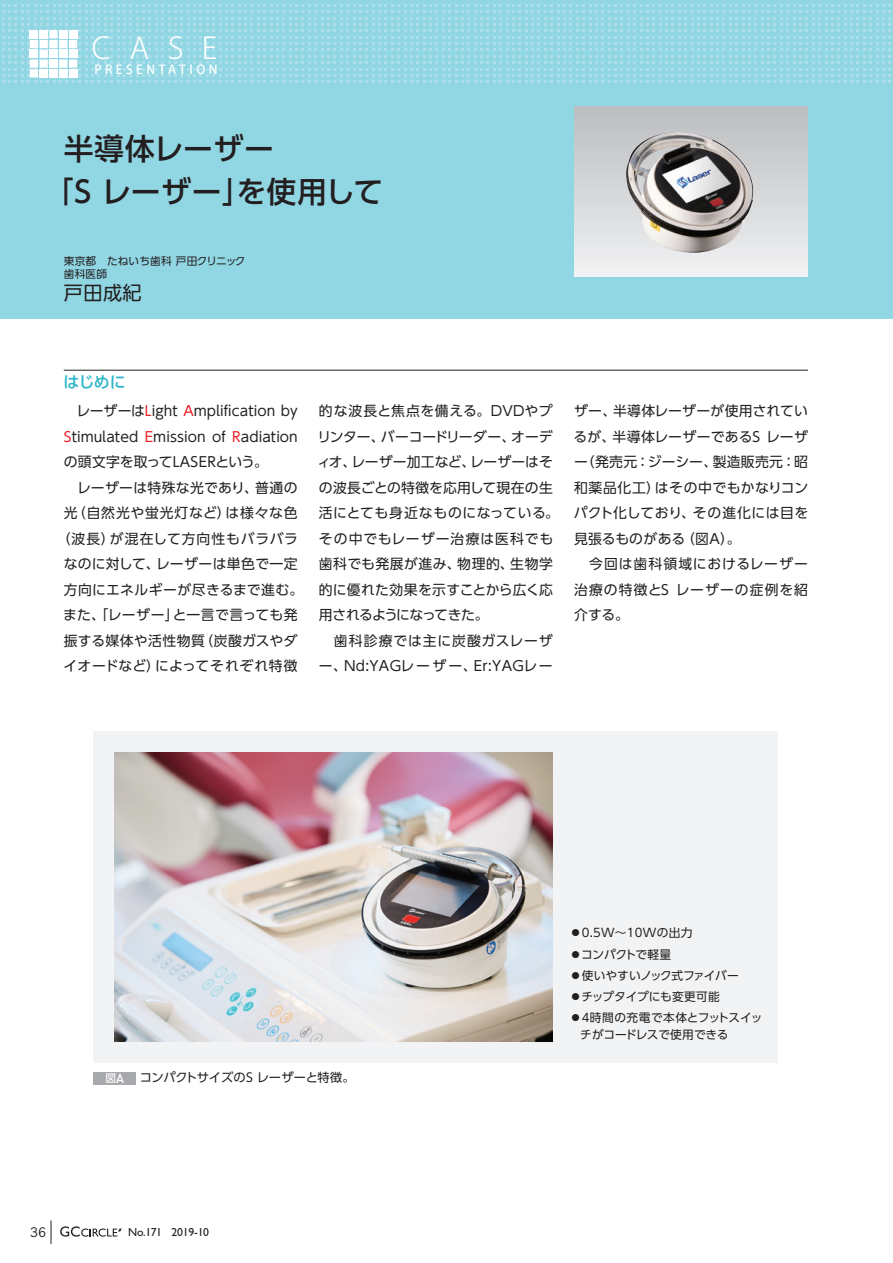
<style>
.page{position:relative;width:893px;height:1263px;background:#fff}
.page>*{position:absolute;margin:0;border:0;box-sizing:border-box;transform-origin:0 0}
.t1{font:500 29.7px/42.6px "UD Shin Go Pr 6 N";letter-spacing:.025em;color:#231f20}
.t2{font:300 29.7px "Koz Go Pro";color:#fff}
.t3{font:19.2px "UD Shin Go Pr 6 N";color:#231f20}
.t4{font:500 15.9px "UD Shin Go Pr 6 N";color:#2cb6c9}
.t5{font:13.8px/25.5px "UD Shin Go Pr 6 N";letter-spacing:.025em;color:#231f20}
.t6{font:13.8px "UD Shin Go Pr 6 N";letter-spacing:.005em;color:#231f20}
.t7{font:13.8px "UD Shin Go Pr 6 N";letter-spacing:.055em;color:#231f20}
.t8{font:13.8px "UD Shin Go Pr 6 N";letter-spacing:.065em;color:#231f20}
.t9{font:13.35px "Copperplate Gothic Std 29 AB";color:#231f20}
.t10{font:500 12.3px "Koz Go Pro";letter-spacing:.29em;color:#fff}
.t11{font:12.15px "UD Shin Go Pr 6 N";letter-spacing:-.02em;color:#231f20}
.t12{font:11.7px/21.3px "UD Shin Go Pr 6 N";letter-spacing:-.005em;color:#231f20}
.t13{font:11.7px "Gill Sans Std";letter-spacing:-.025em;color:#231f20}
.t14{font:10.65px/13.8px "UD Shin Go Pr 6 N";letter-spacing:.02em;color:#231f20}
.s1{color:#ee1d23}
.s2{font-weight:500;font-size:10.65px;color:#fff}
.s3{font-family:"DINOT";font-weight:500;font-size:12.75px;color:#fff}
</style>
<div class="page">
<div style="left:0;top:0;width:893px;height:319px;background:#91d6e3"></div>
<svg style="left:2px;top:4px;width:889px;height:79px"></svg>
<div style="left:30px;top:30px;width:8px;height:8px;background:#fff"></div>
<div style="left:40px;top:30px;width:8px;height:8px;background:#fff"></div>
<div style="left:49px;top:30px;width:9px;height:8px;background:#fff"></div>
<div style="left:59px;top:30px;width:8px;height:8px;background:#fff"></div>
<div style="left:69px;top:30px;width:8px;height:8px;background:#fff"></div>
<div style="left:30px;top:40px;width:8px;height:8px;background:#fff"></div>
<div style="left:40px;top:40px;width:8px;height:8px;background:#fff"></div>
<div style="left:49px;top:40px;width:9px;height:8px;background:#fff"></div>
<div style="left:59px;top:40px;width:8px;height:8px;background:#fff"></div>
<div style="left:69px;top:40px;width:8px;height:8px;background:#fff"></div>
<div style="left:30px;top:50px;width:8px;height:8px;background:#fff"></div>
<div style="left:40px;top:50px;width:8px;height:8px;background:#fff"></div>
<div style="left:49px;top:50px;width:9px;height:8px;background:#fff"></div>
<div style="left:59px;top:50px;width:8px;height:8px;background:#fff"></div>
<div style="left:69px;top:50px;width:8px;height:8px;background:#fff"></div>
<div style="left:30px;top:59px;width:8px;height:9px;background:#fff"></div>
<div style="left:40px;top:59px;width:8px;height:9px;background:#fff"></div>
<div style="left:49px;top:59px;width:9px;height:9px;background:#fff"></div>
<div style="left:59px;top:59px;width:8px;height:9px;background:#fff"></div>
<div style="left:69px;top:59px;width:8px;height:9px;background:#fff"></div>
<div style="left:30px;top:69px;width:8px;height:9px;background:#fff"></div>
<div style="left:40px;top:69px;width:8px;height:9px;background:#fff"></div>
<div style="left:49px;top:69px;width:9px;height:9px;background:#fff"></div>
<div style="left:59px;top:69px;width:8px;height:9px;background:#fff"></div>
<div style="left:69px;top:69px;width:8px;height:9px;background:#fff"></div>
<div style="left:94px;top:731px;width:684px;height:332px;background:#f2f3f4"></div>
<div style="left:574px;top:106px;width:234px;height:170px;background:linear-gradient(to bottom,#bcbdbf,#f0f1f2)"></div>
<img style="left:626px;top:132px;width:127px;height:121px">
<img style="left:115px;top:753px;width:438px;height:289px">
<hr style="left:64px;top:370px;width:744px;height:1px;background:#231f20">
<div style="left:94px;top:1071px;width:42px;height:13px;background:#a8a9ad"></div>
<svg style="left:51px;top:1220px;width:1px;height:24px"></svg>
<svg style="left:60px;top:1226px;width:62px;height:10px"></svg>
<h1 class="t2" style="left:92px;top:29px;width:127px">CASE</h1>
<p class="t10" style="left:94px;top:61px;width:125px">PRESENTATION</p>
<h1 class="t1" style="left:44px;top:127px;width:341px;text-indent:20px">半導体レーザー<br>「S レーザー」を使用して</h1>
<p class="t14" style="left:64px;top:253px;width:183px">東京都　たねいち歯科 戸田クリニック歯科医師</p>
<h2 class="t3" style="left:64px;top:277px;width:79px">戸田成紀</h2>
<p class="t4" style="left:64px;top:369px;width:64px">はじめに</p>
<p class="t5" style="left:64px;top:398px;width:235px">　レーザーは<span class="s1">L</span>ight <span class="s1">A</span>mplification by</p>
<p class="t6" style="left:64px;top:425px;width:236px"><span class="s1">S</span>timulated <span class="s1">E</span>mission of <span class="s1">R</span>adiation</p>
<p class="t6" style="left:64px;top:451px;width:206px">の頭文字を取ってLASERという。</p>
<p class="t5" style="left:64px;top:474px;width:235px">　レーザーは特殊な光であり、普通の</p>
<p class="t7" style="left:64px;top:502px;width:235px">光（自然光や蛍光灯など）は様々な色</p>
<p class="t8" style="left:57px;top:527px;width:243px">（波長）が混在して方向性もバラバラ</p>
<p class="t5" style="left:64px;top:551px;width:235px">なのに対して、レーザーは単色で一定</p>
<p class="t5" style="left:64px;top:576px;width:241px">方向にエネルギーが尽きるまで進む。</p>
<p class="t5" style="left:63px;top:602px;width:236px">また、「レーザー」と一言で言っても発</p>
<p class="t5" style="left:64px;top:627px;width:235px">振する媒体や活性物質（炭酸ガスやダ</p>
<p class="t5" style="left:63px;top:653px;width:236px">イオードなど）によってそれぞれ特徴</p>
<p class="t5" style="left:317px;top:398px;width:243px">的な波長と焦点を備える。DVDやプリンター、バーコードリーダー、オーディオ、レーザー加工など、レーザーはその波長ごとの特徴を応用して現在の生活にとても身近なものになっている。その中でもレーザー治療は医科でも歯科でも発展が進み、物理的、生物学的に優れた効果を示すことから広く応用されるようになってきた。<br>　歯科診療では主に炭酸ガスレーザー、Nd:YAGレーザー、Er:YAGレー</p>
<p class="t5" style="left:574px;top:398px;width:236px">ザー、半導体レーザーが使用されているが、半導体レーザーであるS レーザー（発売元：ジーシー、製造販売元：昭和薬品化工）はその中でもかなりコンパクト化しており、その進化には目を見張るものがある（図A）。<br>　今回は歯科領域におけるレーザー治療の特徴とS レーザーの症例を紹介する。</p>
<p class="t12" style="left:570px;top:922px;width:194px">⃝0.5W〜10Wの出力<br>⃝コンパクトで軽量<br>⃝使いやすいノック式ファイバー<br>⃝チップタイプにも変更可能<br>⃝4時間の充電で本体とフットスイッ</p>
<p class="t12" style="left:580px;top:1024px;width:150px">チがコードレスで使用できる</p>
<p class="t11" style="left:106px;top:1068px;width:251px"><span class="s2">図</span><span class="s3">A</span> コンパクトサイズのS レーザーと特徴。</p>
<p class="t9" style="left:30px;top:1224px;width:18px">36</p>
<p class="t13" style="left:128px;top:1226px;width:83px">No.171 2019-10</p>
</div>
